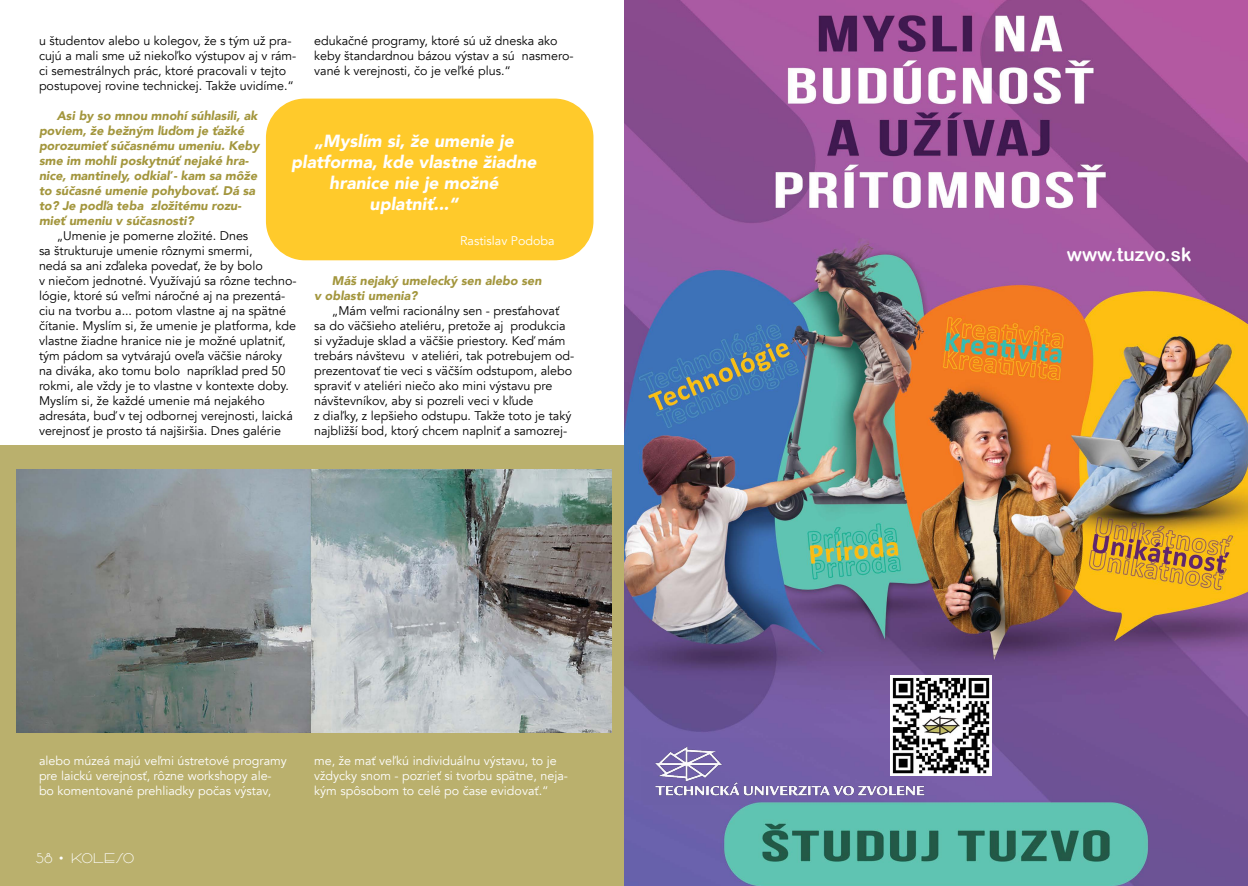
<style>
.page{position:relative;width:1248px;height:886px;background:#fff}
.page>*{position:absolute;margin:0;border:0;box-sizing:border-box;transform-origin:0 0}
.t1{font:18.75px "Arial Rounded MT Bold";color:#fff}
.t2{font:italic 900 17.5px/21px "Avenir";color:#fff;text-align:center}
.t3{font:300 15px "Arbotek";color:#fff}
.t4{font:12.5px/15px "Avenir";color:#000}
.t5{font:italic 900 12.5px/15px "Avenir";color:#a3963d}
.t6{font:12.5px/15px "Avenir";color:#fff}
</style>
<div class="page">
<div style="left:0;top:445px;width:624px;height:441px;background:#bab06d"></div>
<img style="left:16px;top:469px;width:595px;height:263px">
<div style="left:266px;top:99px;width:327px;height:161px;background:#ffca2b;border-radius:39px"></div>
<img style="left:624px;top:0;width:623px;height:886px">
<img style="left:890px;top:675px;width:101px;height:101px">
<img style="left:641px;top:738px;width:284px;height:66px">
<p class="t4" style="left:39px;top:33px;width:259px">u študentov alebo u kolegov, že s tým už pra&shy;cujú a mali sme už niekoľko výstupov aj v rám&shy;ci semestrálnych prác, ktoré pracovali v tejto postupovej rovine technickej. Takže uvidíme.“</p>
<p class="t5" style="left:39px;top:108px;width:222px;text-indent:18px">Asi by so mnou mnohí súhlasili, ak poviem, že bežným ľuďom je ťažké porozumieť súčasnému umeniu. Keby sme im mohli poskytnúť nejaké hra&shy;nice, mantinely, odkiaľ - kam sa môže to súčasné umenie pohybovať. Dá sa to? Je podľa teba zložitému rozu&shy;mieť umeniu v súčasnosti?</p>
<p class="t4" style="left:39px;top:228px;width:259px;text-indent:18px">„Umenie je pomerne zložité. Dnes<br>sa štrukturuje umenie rôznymi smermi,<br>nedá sa ani zďaleka povedať, že by bolo<br>v niečom jednotné. Využívajú sa rôzne techno&shy;lógie, ktoré sú veľmi náročné aj na prezentá&shy;ciu na tvorbu a... potom vlastne aj na spätné čítanie. Myslím si, že umenie je platforma, kde vlastne žiadne hranice nie je možné uplatniť, tým pádom sa vytvárajú oveľa väčšie nároky na diváka, ako tomu bolo napríklad pred 50 rokmi, ale vždy je to vlastne v kontexte doby.<br>Myslím si, že každé umenie má nejakého adresáta, buď v tej odbornej verejnosti, laická verejnosť je prosto tá najširšia. Dnes galérie</p>
<p class="t4" style="left:314px;top:33px;width:261px">edukačné programy, ktoré sú už dneska ako keby štandardnou bázou výstav a sú nasmero&shy;vané k verejnosti, čo je veľké plus.“</p>
<h2 class="t2" style="left:291px;top:130px;width:247px">„Myslím si, že umenie je platforma, kde vlastne žiadne hranice nie je možné uplatniť...“</h2>
<p class="t6" style="left:460px;top:233px;width:96px">Rastislav Podoba</p>
<p class="t5" style="left:314px;top:273px;width:229px;text-indent:18px">Máš nejaký umelecký sen alebo sen v oblasti umenia?</p>
<p class="t4" style="left:314px;top:303px;width:262px;text-indent:18px">„Mám veľmi racionálny sen - presťahovať<br>sa do väčšieho ateliéru, pretože aj produkcia si vyžaduje sklad a väčšie priestory. Keď mám trebárs návštevu v ateliéri, tak potrebujem od&shy;prezentovať tie veci s väčším odstupom, alebo spraviť v ateliéri niečo ako mini výstavu pre návštevníkov, aby si pozreli veci v kľude<br>z diaľky, z lepšieho odstupu. Takže toto je taký najbližší bod, ktorý chcem naplniť a samozrej-</p>
<p class="t6" style="left:39px;top:753px;width:249px">alebo múzeá majú veľmi ústretové programy pre laickú verejnosť, rôzne workshopy ale&shy;bo komentované prehliadky počas výstav,</p>
<p class="t3" style="left:35px;top:849px;width:100px">58 • KOLESO</p>
<p class="t6" style="left:314px;top:753px;width:255px">me, že mať veľkú individuálnu výstavu, to je vždycky snom - pozrieť si tvorbu spätne, neja&shy;kým spôsobom to celé po čase evidovať.“</p>
<h1 class="t1" style="left:1066px;top:243px;width:126px">www.tuzvo.sk</h1>
</div>
